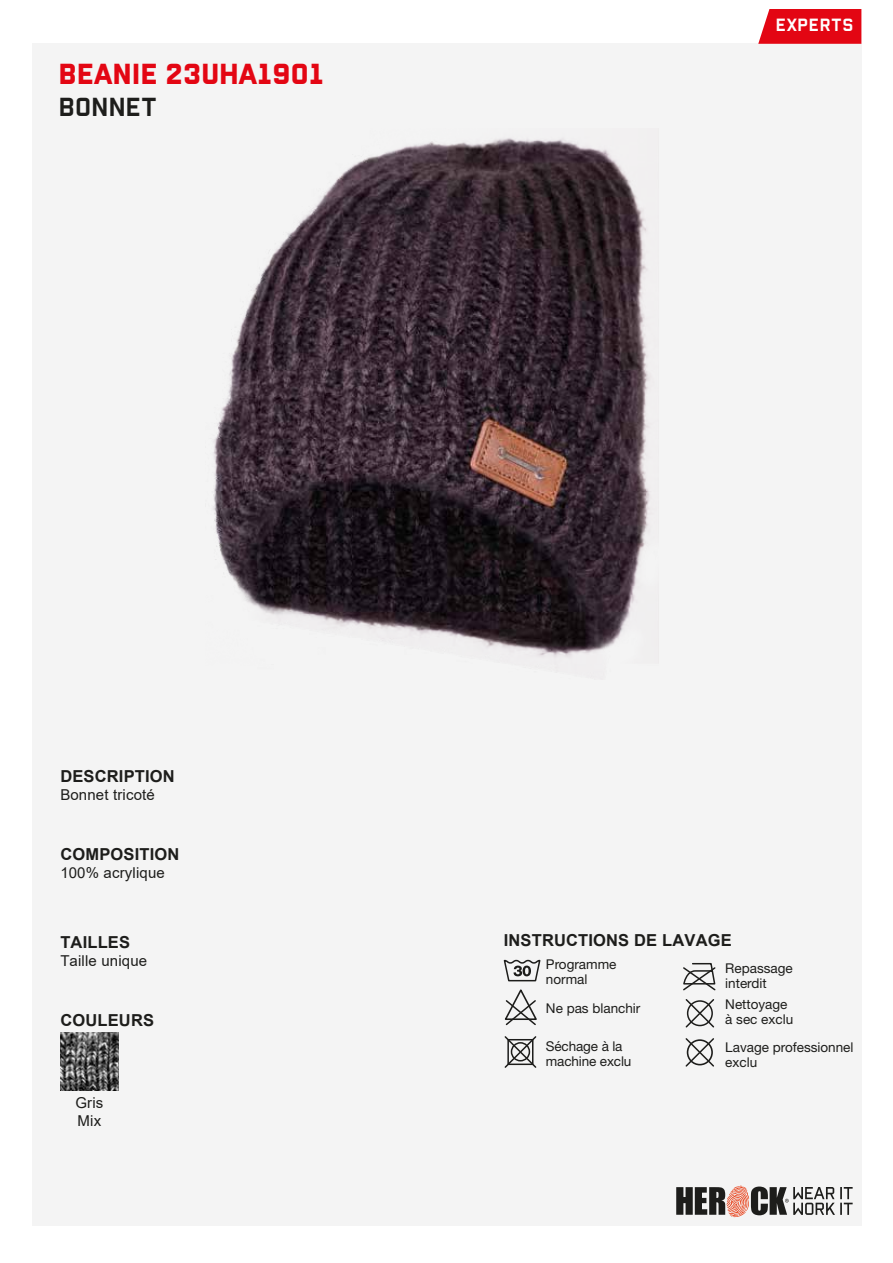
<style>
.page{position:relative;width:893px;height:1263px;background:#fff}
.page>*{position:absolute;margin:0;border:0;box-sizing:border-box;transform-origin:0 0}
.t1{font:500 30px "Reload Alt";letter-spacing:.01em;color:#e30613}
.t2{font:27px "Reload Alt";letter-spacing:.01em;color:#1d1d1b}
.t3{font:18.3px "Reload Alt";letter-spacing:.03em;color:#fff}
.t4{font:700 16.5px "Arial";letter-spacing:.01em;color:#1d1d1b}
.t5{font:15px/18px "Arial";letter-spacing:.01em;color:#1d1d1b}
.t6{font:13.5px/15px "Helvetica Neue LT Std";color:#1d1d1b}
</style>
<div class="page">
<div style="left:32px;top:43px;width:829px;height:1182px;background:#f4f4f4"></div>
<svg style="left:758px;top:9px;width:103px;height:35px;background:#e41521"></svg>
<img style="left:60px;top:1033px;width:58px;height:58px">
<svg style="left:676px;top:1186px;width:177px;height:31px"></svg>
<img style="left:213px;top:138px;width:438px;height:520px">
<svg style="left:504px;top:989px;width:33px;height:37px"></svg>
<svg style="left:504px;top:1036px;width:33px;height:32px"></svg>
<svg style="left:683px;top:962px;width:33px;height:66px"></svg>
<svg style="left:685px;top:1038px;width:29px;height:29px"></svg>
<svg style="left:503px;top:959px;width:38px;height:23px"></svg>
<h1 class="t1" style="left:59px;top:56px;width:266px">BEANIE 23UHA1901</h1>
<h2 class="t2" style="left:59px;top:91px;width:100px">BONNET</h2>
<h3 class="t3" style="left:776px;top:14px;width:79px">EXPERTS</h3>
<p class="t4" style="left:60px;top:764px;width:116px">DESCRIPTION</p>
<p class="t5" style="left:60px;top:785px;width:96px">Bonnet tricoté</p>
<p class="t4" style="left:60px;top:843px;width:120px">COMPOSITION</p>
<p class="t5" style="left:60px;top:864px;width:106px">100% acrylique</p>
<p class="t4" style="left:60px;top:930px;width:71px">TAILLES</p>
<p class="t5" style="left:60px;top:951px;width:88px">Taille unique</p>
<p class="t4" style="left:60px;top:1008px;width:95px">COULEURS</p>
<p class="t5" style="left:75px;top:1094px;width:29px">Gris<br>Mix</p>
<p class="t4" style="left:504px;top:928px;width:230px">INSTRUCTIONS DE LAVAGE</p>
<p class="t6" style="left:546px;top:957px;width:72px">Programme normal</p>
<p class="t6" style="left:546px;top:1000px;width:96px">Ne pas blanchir</p>
<p class="t6" style="left:546px;top:1038px;width:87px">Séchage à la machine exclu</p>
<p class="t6" style="left:725px;top:960px;width:69px">Repassage interdit</p>
<p class="t6" style="left:725px;top:996px;width:69px">Nettoyage à sec exclu</p>
<p class="t6" style="left:725px;top:1039px;width:130px">Lavage professionnel exclu</p>
</div>
